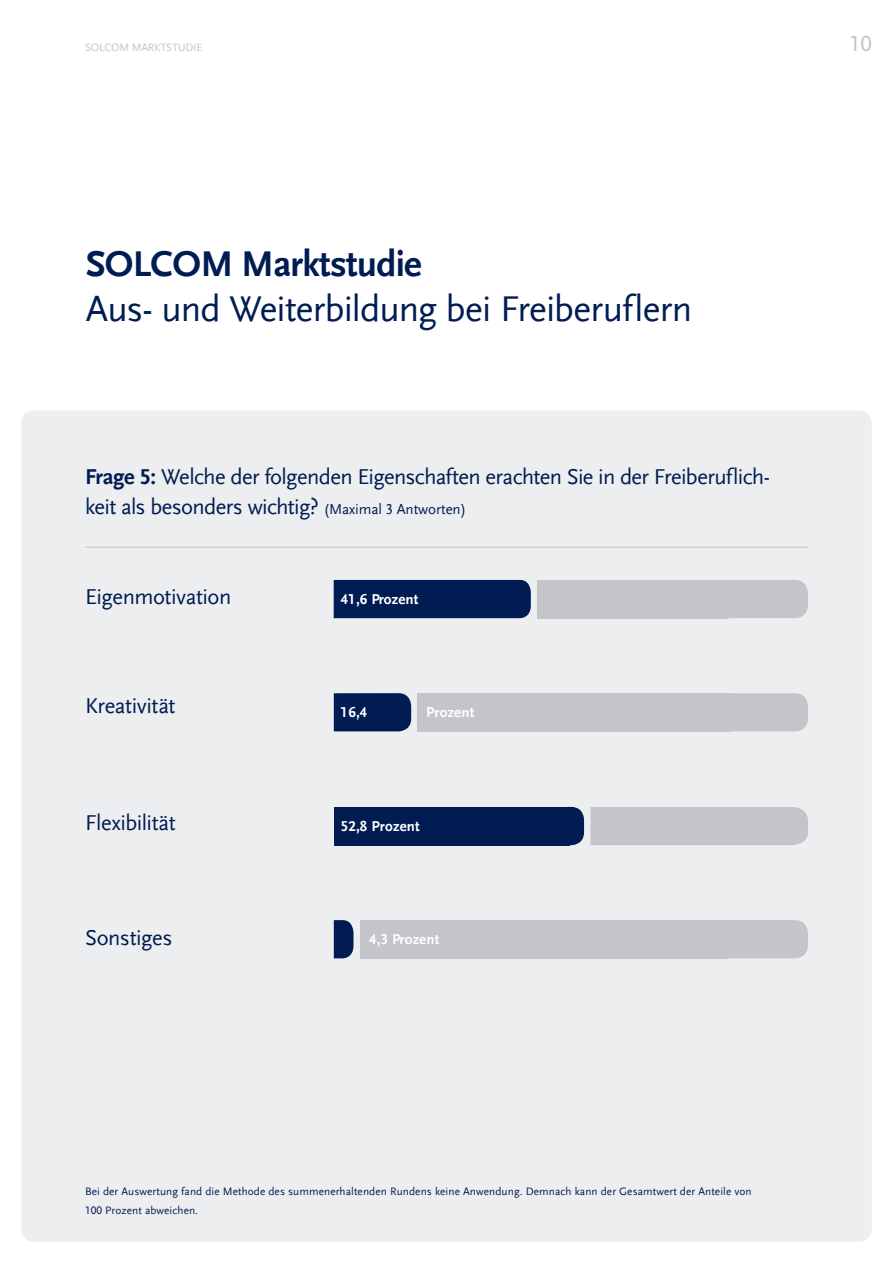
<style>
.page{position:relative;width:893px;height:1263px;background:#fff}
.page>*{position:absolute;margin:0;border:0;box-sizing:border-box;transform-origin:0 0}
.t1{font:37.5px "Scala Sans LF";letter-spacing:-.02em;color:#001c52}
.t2{font:700 37.5px "Scala Sans LF";letter-spacing:-.02em;color:#001c52}
.t3{font:22.5px/30px "Scala Sans LF";letter-spacing:-.025em;color:#001c52}
.t4{font:22.5px "Scala Sans LF";color:#c3c5c8}
.t5{font:700 15px "Scala Sans LF";letter-spacing:.01em;color:#fff}
.t6{font:11.25px/19.2px "Scala Sans LF";letter-spacing:.01em;color:#001c52}
.t7{font:11.25px "Scala Sans LF";letter-spacing:-.02em;color:#c3c5c8}
.s1{font-weight:700}
.s2{font-size:15px}
</style>
<div class="page">
<div style="left:21px;top:410px;width:851px;height:832px;background:#edeeef;border-radius:13px"></div>
<hr style="left:85px;top:547px;width:723px;height:1px;background:#c3c5c8">
<div style="left:561px;top:580px;width:247px;height:38px;background:#c3c5c8;border-radius:13px"></div>
<div style="left:561px;top:920px;width:247px;height:38px;background:#c3c5c8;border-radius:13px"></div>
<div style="left:537px;top:580px;width:192px;height:38px;background:#c3c5c8"></div>
<div style="left:360px;top:920px;width:369px;height:38px;background:#c3c5c8"></div>
<div style="left:334px;top:580px;width:197px;height:38px;background:#001c52"></div>
<svg style="left:334px;top:920px;width:19px;height:38px"></svg>
<div style="left:590px;top:807px;width:218px;height:38px;background:#c3c5c8"></div>
<div style="left:334px;top:807px;width:236px;height:38px;background:#001c52"></div>
<div style="left:555px;top:807px;width:29px;height:38px;background:#001c52;border-radius:13px"></div>
<div style="left:617px;top:693px;width:191px;height:38px;background:#c3c5c8;border-radius:13px"></div>
<div style="left:417px;top:693px;width:313px;height:38px;background:#c3c5c8"></div>
<div style="left:334px;top:693px;width:77px;height:38px;background:#001c52"></div>
<p class="t7" style="left:85px;top:41px;width:119px">SOLCOM MARKTSTUDIE</p>
<p class="t4" style="left:849px;top:31px;width:24px">10</p>
<h1 class="t2" style="left:86px;top:242px;width:338px">SOLCOM Marktstudie</h1>
<h1 class="t1" style="left:86px;top:288px;width:608px">Aus- und Weiterbildung bei Freiberuflern</h1>
<p class="t3" style="left:85px;top:462px;width:687px"><span class="s1">Frage 5:</span> Welche der folgenden Eigenschaften erachten Sie in der Freiberuflich&shy;keit als besonders wichtig? <span class="s2">(Maximal 3 Antworten)</span></p>
<p class="t3" style="left:85px;top:582px;width:148px">Eigenmotivation</p>
<p class="t3" style="left:85px;top:691px;width:92px">Kreativität</p>
<p class="t5" style="left:341px;top:590px;width:79px">41,6 Prozent</p>
<p class="t5" style="left:341px;top:704px;width:28px">16,4</p>
<p class="t5" style="left:426px;top:704px;width:50px">Prozent</p>
<p class="t3" style="left:85px;top:808px;width:92px">Flexibilität</p>
<p class="t5" style="left:341px;top:817px;width:81px">52,8 Prozent</p>
<p class="t3" style="left:85px;top:923px;width:89px">Sonstiges</p>
<p class="t5" style="left:369px;top:930px;width:72px">4,3 Prozent</p>
<p class="t6" style="left:85px;top:1182px;width:668px">Bei der Auswertung fand die Methode des summenerhaltenden Rundens keine Anwendung. Demnach kann der Gesamtwert der Anteile von<br>100 Prozent abweichen.</p>
</div>
